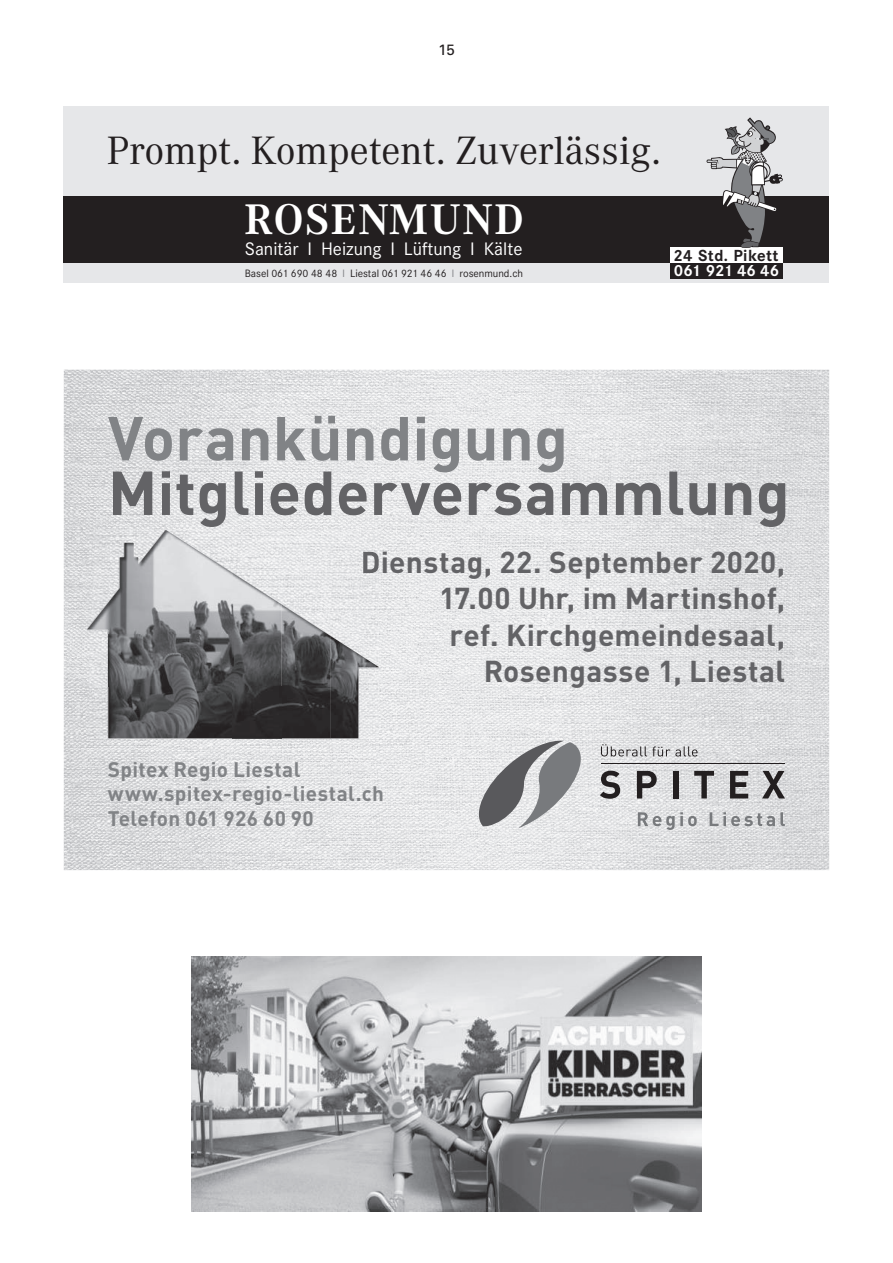
<style>
.page{position:relative;width:893px;height:1263px;background:#fff}
.page>*{position:absolute;margin:0;border:0;box-sizing:border-box;transform-origin:0 0}
.t1{font:700 61.05px "DIN Pro";letter-spacing:.005em;color:#636366}
.t2{font:700 61.05px "DIN Pro";letter-spacing:.005em;color:#818386}
.t3{font:700 41.85px "Corporate ABQ";letter-spacing:.04em;color:#fff}
.t4{font:38.7px "Corporate ABQ";color:#231f20}
.t5{font:700 29.85px/36.3px "DIN Pro";letter-spacing:.01em;color:#636366;text-align:right}
.t6{font:700 20.7px/24.6px "DIN Pro";letter-spacing:.015em;color:#818386}
.t7{font:17.7px "Corporate SBQ";color:#fff}
.t8{font:700 15.75px "Corporate SBQ";letter-spacing:.025em;color:#231f20}
.t9{font:700 15.75px "Corporate SBQ";color:#fff}
.t10{font:15px "Univers";color:#231f20}
.t11{font:10.5px "Corporate SBQ";letter-spacing:-.005em;color:#231f20}
.s1{color:#808285}
</style>
<div class="page">
<img style="left:64px;top:370px;width:765px;height:500px">
<img style="left:87px;top:530px;width:292px;height:209px">
<img style="left:363px;top:552px;width:16px;height:27px">
<img style="left:89px;top:557px;width:31px;height:25px">
<img style="left:120px;top:530px;width:113px;height:52px">
<img style="left:233px;top:573px;width:49px;height:165px">
<img style="left:87px;top:582px;width:146px;height:52px">
<img style="left:281px;top:604px;width:49px;height:134px">
<img style="left:108px;top:634px;width:125px;height:104px">
<img style="left:330px;top:636px;width:49px;height:102px">
<svg style="left:479px;top:741px;width:109px;height:87px;background:#acadaf"></svg>
<svg style="left:638px;top:812px;width:59px;height:18px"></svg>
<svg style="left:710px;top:812px;width:75px;height:14px"></svg>
<svg style="left:600px;top:771px;width:20px;height:28px"></svg>
<svg style="left:637px;top:771px;width:20px;height:27px"></svg>
<div style="left:673px;top:771px;width:5px;height:27px;background:#231f20"></div>
<svg style="left:694px;top:771px;width:20px;height:27px"></svg>
<svg style="left:730px;top:771px;width:18px;height:27px"></svg>
<svg style="left:762px;top:771px;width:23px;height:27px"></svg>
<hr style="left:601px;top:763px;width:184px;height:1px;background:#231f20">
<svg style="left:601px;top:744px;width:97px;height:12px"></svg>
<div style="left:64px;top:106px;width:765px;height:177px;background:#e6e7e9"></div>
<div style="left:64px;top:197px;width:765px;height:66px;background:#231f20"></div>
<div style="left:670px;top:247px;width:112px;height:16px;background:#fff"></div>
<div style="left:670px;top:263px;width:112px;height:16px;background:#231f20"></div>
<svg style="left:706px;top:117px;width:77px;height:131px"></svg>
<img style="left:191px;top:957px;width:511px;height:255px">
<p class="t10" style="left:438px;top:40px;width:18px">15</p>
<p class="t4" style="left:107px;top:128px;width:556px">Prompt. Kompetent. Zuverlässig.</p>
<h2 class="t3" style="left:244px;top:195px;width:281px">ROSENMUND</h2>
<p class="t7" style="left:245px;top:239px;width:279px">Sanitär I Heizung I Lüftung I Kälte</p>
<p class="t8" style="left:673px;top:246px;width:107px">24 Std. Pikett</p>
<p class="t9" style="left:674px;top:261px;width:107px">061 921 46 46</p>
<p class="t11" style="left:245px;top:267px;width:280px">Basel 061 690 48 48 <span class="s1">l</span> Liestal 061 921 46 46 <span class="s1">l</span> rosenmund.ch</p>
<h1 class="t2" style="left:108px;top:397px;width:462px">Vorankündigung</h1>
<h1 class="t1" style="left:108px;top:451px;width:683px">Mitgliederversammlung</h1>
<p class="t5" style="left:361px;top:543px;width:426px">Dienstag, 22. September 2020,<br>17.00 Uhr, im Martinshof,<br>ref. Kirchgemeindesaal,<br>Rosengasse 1, Liestal</p>
<p class="t6" style="left:108px;top:756px;width:278px">Spitex Regio Liestal www.spitex-regio-liestal.ch<br>Telefon 061 926 60 90</p>
</div>
